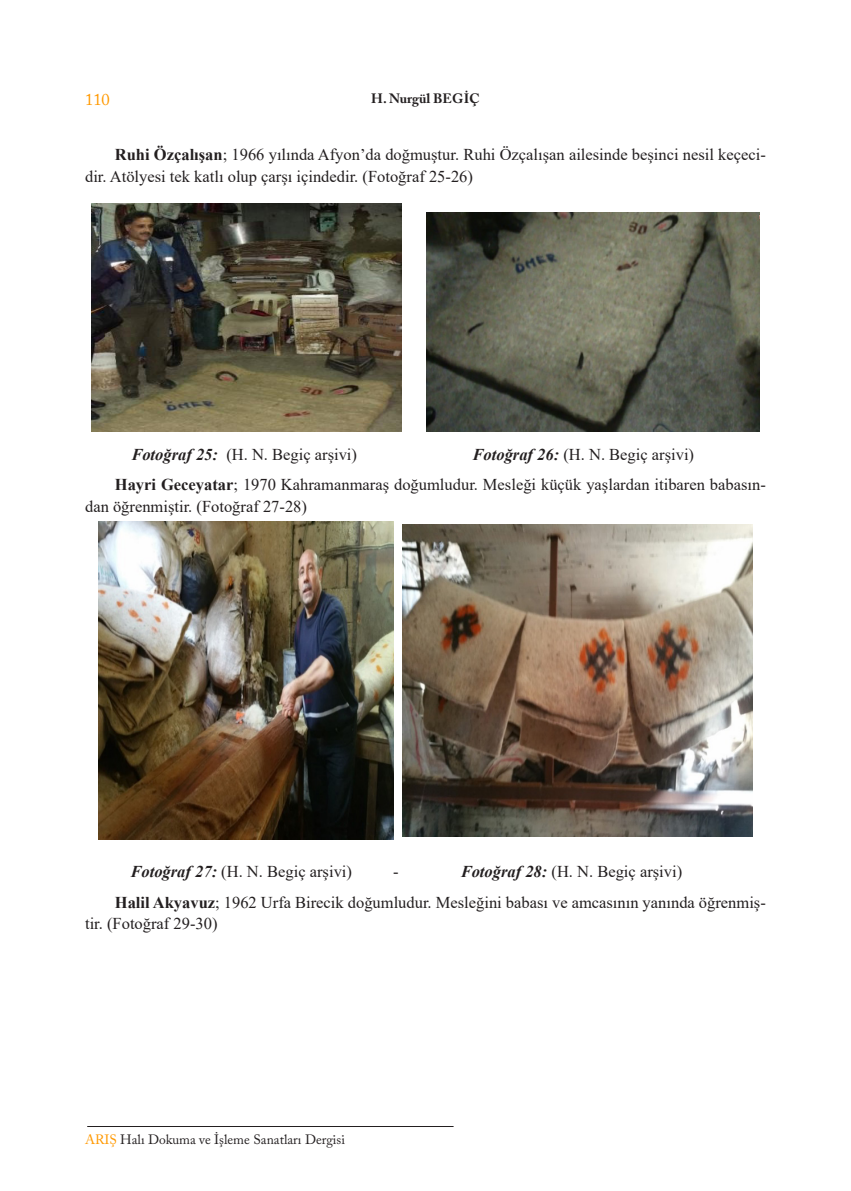
<style>
.page{position:relative;width:851px;height:1191px;background:#fff}
.page>*{position:absolute;margin:0;border:0;box-sizing:border-box;transform-origin:0 0}
.t1{font:16.5px/21.8px "Times New Roman";color:#231f20}
.t2{font:16.5px "Adobe Caslon Pro";color:#f90}
.t3{font:13.5px "Adobe Caslon Pro";color:#231f20}
.t4{font:700 13.5px "Adobe Caslon Pro";color:#231f20}
.s1{font-weight:700}
.s2{font-weight:700;font-style:italic}
.s3{color:#f90}
</style>
<div class="page">
<hr style="left:87px;top:1126px;width:366px;height:1px;background:#231f20">
<img style="left:91px;top:204px;width:311px;height:227px">
<img style="left:426px;top:212px;width:333px;height:220px">
<img style="left:98px;top:521px;width:296px;height:319px">
<img style="left:402px;top:525px;width:350px;height:311px">
<p class="t2" style="left:85px;top:90px;width:26px">110</p>
<p class="t4" style="left:371px;top:90px;width:110px">H. Nurgül BEGİÇ</p>
<p class="t1" style="left:85px;top:143px;width:682px;text-indent:30px"><span class="s1">Ruhi Özçalışan</span>; 1966 yılında Afyon’da doğmuştur. Ruhi Özçalışan ailesinde beşinci nesil keçeci&shy;dir. Atölyesi tek katlı olup çarşı içindedir. (Fotoğraf 25-26)</p>
<p class="t1" style="left:131px;top:443px;width:227px"><span class="s2">Fotoğraf 25:</span> (H. N. Begiç arşivi)</p>
<p class="t1" style="left:472px;top:443px;width:223px"><span class="s2">Fotoğraf 26:</span> (H. N. Begiç arşivi)</p>
<p class="t1" style="left:85px;top:473px;width:682px;text-indent:30px"><span class="s1">Hayri Geceyatar</span>; 1970 Kahramanmaraş doğumludur. Mesleği küçük yaşlardan itibaren babasın&shy;dan öğrenmiştir. (Fotoğraf 27-28)</p>
<p class="t1" style="left:130px;top:860px;width:223px"><span class="s2">Fotoğraf 27:</span> (H. N. Begiç arşivi)</p>
<p class="t1" style="left:393px;top:860px;width:7px">-</p>
<p class="t1" style="left:460px;top:860px;width:223px"><span class="s2">Fotoğraf 28:</span> (H. N. Begiç arşivi)</p>
<p class="t1" style="left:85px;top:890px;width:682px;text-indent:30px"><span class="s1">Halil Akyavuz</span>; 1962 Urfa Birecik doğumludur. Mesleğini babası ve amcasının yanında öğrenmiş&shy;tir. (Fotoğraf 29-30)</p>
<p class="t3" style="left:85px;top:1131px;width:261px"><span class="s3">ARIŞ</span> Halı Dokuma ve İşleme Sanatları Dergisi</p>
</div>
